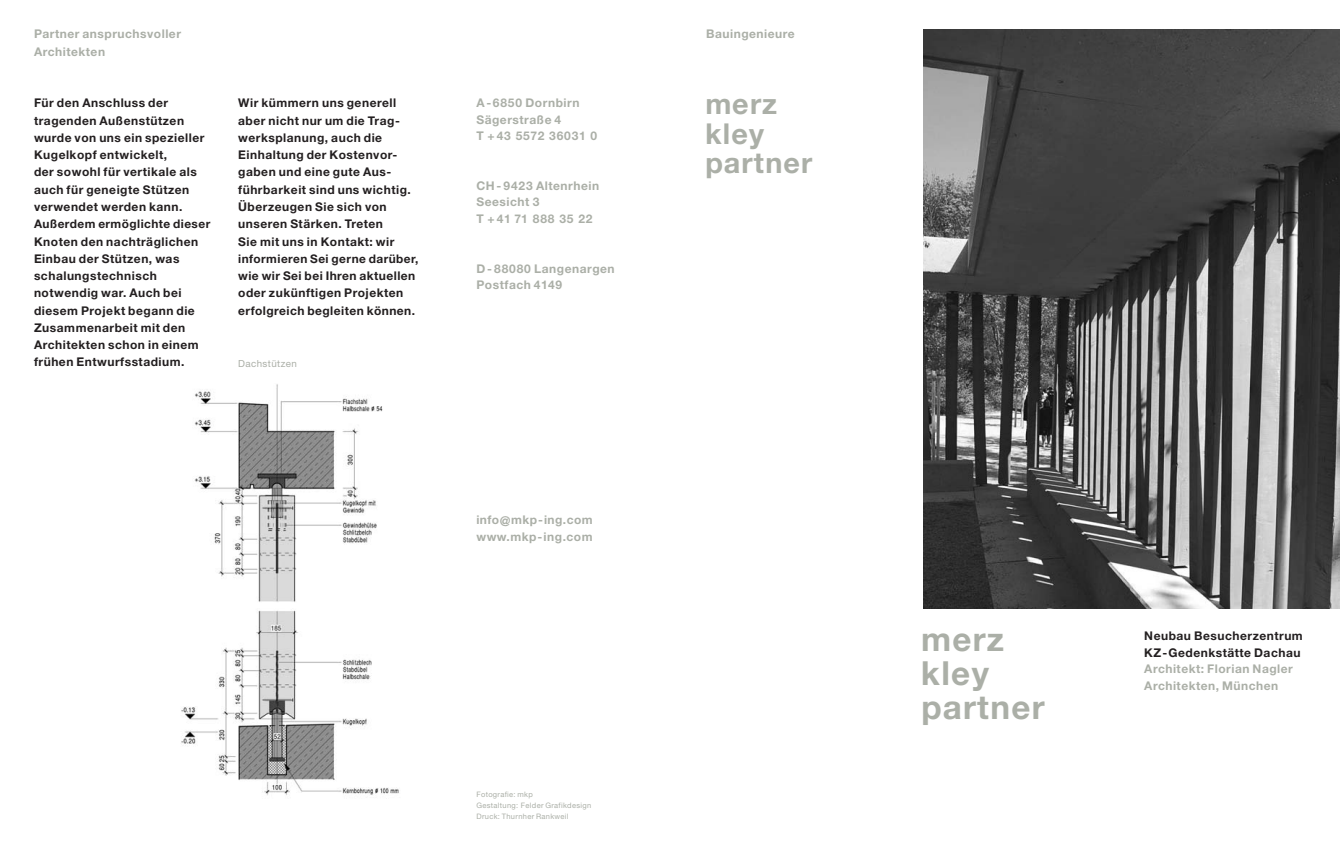
<style>
.page{position:relative;width:1340px;height:851px;background:#fff}
.page>*{position:absolute;margin:0;border:0;box-sizing:border-box;transform-origin:0 0}
.t1{font:700 33.15px/34.2px "Helvetica Neue";letter-spacing:.04em;color:#abafa7}
.t2{font:700 28.8px/29.7px "Helvetica Neue";letter-spacing:.04em;color:#abafa7}
.t3{font:700 12px/17.2px "Helvetica Neue";letter-spacing:.04em;color:#231f20}
.t4{font:700 12px/16.5px "Helvetica Neue";letter-spacing:.04em;color:#abafa7}
.t5{font:700 11.85px "Helvetica Neue";letter-spacing:.035em;color:#231f20}
.t6{font:9.75px "Helvetica Neue";letter-spacing:.04em;color:#abafa7}
.t7{font:7.5px/11.2px "Helvetica Neue";letter-spacing:.04em;color:#abafa7}
.s1{font-size:13.5px}
</style>
<div class="page">
<img style="left:923px;top:30px;width:416px;height:578px">
<img style="left:181px;top:384px;width:218px;height:411px">
<p class="t4" style="left:34px;top:27px;width:148px;line-height:17.2px">Partner anspruchsvoller<br>Architekten</p>
<p class="t3" style="left:34px;top:96px;width:172px">Für den Anschluss der tragenden Außenstützen wurde von uns ein spezieller<br>Kugelkopf entwickelt,<br>der sowohl für vertikale als auch für geneigte Stützen verwendet werden kann.</p>
<p class="t5" style="left:34px;top:220px;width:178px">Außerdem ermöglichte dieser</p>
<p class="t3" style="left:34px;top:234px;width:166px">Knoten den nachträglichen<br>Einbau der Stützen, was schalungstechnisch notwendig war. Auch bei diesem Projekt begann die<br>Zusammenarbeit mit den<br>Architekten schon in einem frühen Entwurfsstadium.</p>
<p class="t3" style="left:238px;top:96px;width:174px">Wir kümmern uns generell aber nicht nur um die Trag&shy;werksplanung, auch die<br>Einhaltung der Kostenvor&shy;gaben und eine gute Aus&shy;führbarkeit sind uns wichtig.<br>Überzeugen Sie sich von unseren Stärken. Treten<br>Sie mit uns in Kontakt: wir</p>
<p class="t5" style="left:238px;top:254px;width:182px">informieren Sei gerne darüber,</p>
<p class="t3" style="left:238px;top:268px;width:179px">wie wir Sei bei Ihren aktuellen oder zukünftigen Projekten erfolgreich begleiten können.</p>
<p class="t6" style="left:238px;top:359px;width:60px">Dachstützen</p>
<p class="t4" style="left:476px;top:96px;width:122px">A-6850 Dornbirn<br>Sägerstraße 4<br>T +43 5572 36031 0</p>
<p class="t4" style="left:476px;top:178px;width:124px">CH- 9423 Altenrhein<br>Seesicht 3<br>T +41 71 888 35 22</p>
<p class="t4" style="left:476px;top:261px;width:140px">D-88080 Langenargen<br>Postfach 4149</p>
<p class="t4" style="left:476px;top:512px;width:118px">info<span class="s1">@</span>mkp-ing.com www.mkp-ing.com</p>
<p class="t4" style="left:706px;top:27px;width:90px">Bauingenieure</p>
<h2 class="t2" style="left:705px;top:91px;width:109px">merz kley partner</h2>
<p class="t7" style="left:476px;top:789px;width:116px">Fotografie: mkp<br>Gestaltung: Felder Grafikdesign<br>Druck: Thurnher Rankweil</p>
<h1 class="t1" style="left:921px;top:624px;width:125px">merz kley partner</h1>
<p class="t3" style="left:1144px;top:629px;width:160px;line-height:16.5px">Neubau Besucherzentrum<br>KZ-Gedenkstätte Dachau</p>
<p class="t4" style="left:1144px;top:662px;width:150px">Architekt: Florian Nagler<br>Architekten, München</p>
</div>
